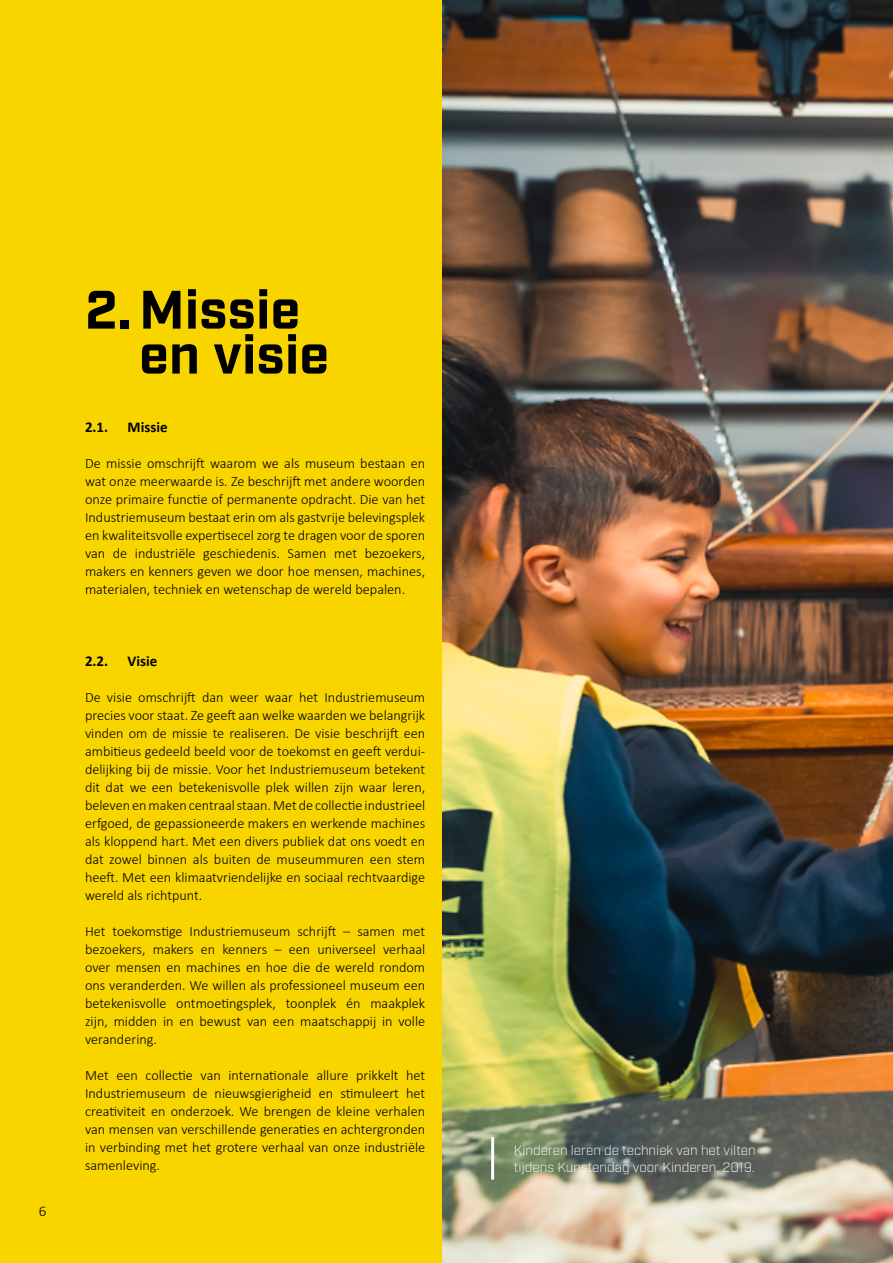
<style>
.page{position:relative;width:893px;height:1263px;background:#fff}
.page>*{position:absolute;margin:0;border:0;box-sizing:border-box;transform-origin:0 0}
.t1{font:700 54px/45px "Industry";color:#000}
.t2{font:700 15px "Calibri";color:#000}
.t3{font:300 15px "Calibri";color:#000}
.t4{font:300 14.25px/18px "Calibri";color:#000;text-align:justify}
.t5{font:300 13.5px/16.5px "Industry";color:#fff}
</style>
<div class="page">
<div style="left:0;top:0;width:446px;height:1263px;background:#f9d500"></div>
<img style="left:442px;top:0;width:451px;height:1263px">
<hr style="left:491px;top:1137px;width:3px;height:42px;background:#fff">
<p class="t3" style="left:39px;top:1201px;width:9px">6</p>
<h1 class="t1" style="left:139px;top:290px;width:192px;text-indent:-54px">2. Missie en visie</h1>
<p class="t2" style="left:85px;top:416px;width:25px">2.1.</p>
<p class="t2" style="left:128px;top:416px;width:42px">Missie</p>
<p class="t4" style="left:85px;top:454px;width:342px">De missie omschrijft waarom we als museum bestaan en wat onze meerwaarde is. Ze beschrijft met andere woorden onze primaire functie of permanente opdracht. Die van het Industriemuseum bestaat erin om als gastvrije belevingsplek en kwaliteitsvolle expertisecel zorg te dragen voor de sporen van de industriële geschiedenis. Samen met bezoekers, makers en kenners geven we door hoe mensen, machines, materialen, techniek en wetenschap de wereld bepalen.</p>
<p class="t2" style="left:85px;top:650px;width:25px">2.2.</p>
<p class="t2" style="left:128px;top:650px;width:31px">Visie</p>
<p class="t4" style="left:85px;top:688px;width:342px">De visie omschrijft dan weer waar het Industriemuseum precies voor staat. Ze geeft aan welke waarden we belangrijk vinden om de missie te realiseren. De visie beschrijft een ambitieus gedeeld beeld voor de toekomst en geeft verdui&shy;delijking bij de missie. Voor het Industriemuseum betekent dit dat we een betekenisvolle plek willen zijn waar leren, beleven en maken centraal staan. Met de collectie industrieel erfgoed, de gepassioneerde makers en werkende machines als kloppend hart. Met een divers publiek dat ons voedt en dat zowel binnen als buiten de museummuren een stem heeft. Met een klimaatvriendelijke en sociaal rechtvaardige wereld als richtpunt.</p>
<p class="t4" style="left:85px;top:922px;width:342px">Het toekomstige Industriemuseum schrijft – samen met bezoekers, makers en kenners – een universeel verhaal over mensen en machines en hoe die de wereld rondom ons veranderden. We willen als professioneel museum een betekenisvolle ontmoetingsplek, toonplek én maakplek zijn, midden in en bewust van een maatschappij in volle verandering.</p>
<p class="t4" style="left:85px;top:1066px;width:342px">Met een collectie van internationale allure prikkelt het Industriemuseum de nieuwsgierigheid en stimuleert het creativiteit en onderzoek. We brengen de kleine verhalen van mensen van verschillende generaties en achtergronden in verbinding met het grotere verhaal van onze industriële samenleving.</p>
<p class="t5" style="left:514px;top:1142px;width:243px">Kinderen leren de techniek van het vilten tijdens Kunstendag voor Kinderen, 2019.</p>
</div>
